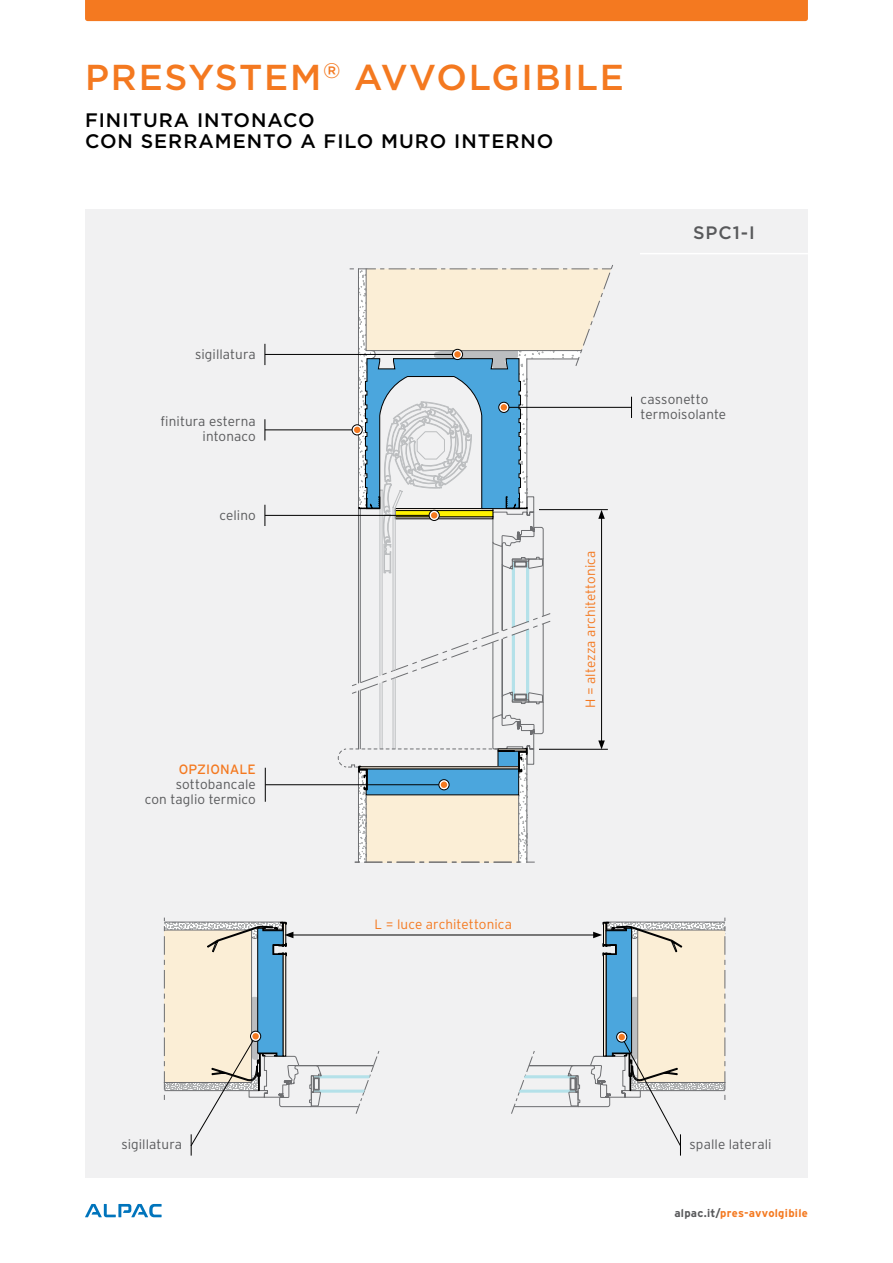
<style>
.page{position:relative;width:893px;height:1263px;background:#fff}
.page>*{position:absolute;margin:0;border:0;box-sizing:border-box;transform-origin:0 0}
.t1{font:500 36px "Gotham HTF";letter-spacing:.05em;color:#f47920}
.t2{font:500 19.5px/21px "Gotham HTF";letter-spacing:.05em;color:#000}
.t3{font:500 18px "Gotham HTF";color:#58595b}
.t4{font:300 13.5px/15px "Interstate";letter-spacing:.005em;color:#58595b;text-align:right}
.t5{font:300 13.5px "Interstate";letter-spacing:.005em;color:#f47920}
.t6{font:13.5px "Interstate";letter-spacing:.005em;color:#f47920}
.t7{font:700 11.25px "Interstate";letter-spacing:.025em;color:#f47920}
.s1{color:#58595b}
</style>
<div class="page">
<div style="left:85px;top:0;width:723px;height:21px;background:#f47920"></div>
<svg style="left:85px;top:1204px;width:77px;height:13px"></svg>
<div style="left:85px;top:210px;width:723px;height:968px;background:#f1f1f2"></div>
<svg style="left:356px;top:1051px;width:23px;height:63px"></svg>
<svg style="left:511px;top:1051px;width:24px;height:63px"></svg>
<hr style="left:318px;top:1075px;width:51px;height:1px;background:#b4e1e9">
<hr style="left:313px;top:1091px;width:51px;height:1px;background:#b4e1e9">
<hr style="left:319px;top:1092px;width:44px;height:1px;background:#b4e1e9">
<hr style="left:319px;top:1090px;width:45px;height:1px;background:#b4e1e9">
<hr style="left:313px;top:1076px;width:56px;height:1px;background:#b4e1e9">
<hr style="left:319px;top:1077px;width:50px;height:1px;background:#b4e1e9">
<hr style="left:311px;top:1106px;width:47px;height:1px;background:#6d6e71">
<hr style="left:298px;top:1065px;width:75px;height:1px;background:#6d6e71">
<hr style="left:525px;top:1075px;width:46px;height:1px;background:#b4e1e9">
<hr style="left:520px;top:1091px;width:56px;height:1px;background:#b4e1e9">
<hr style="left:519px;top:1092px;width:51px;height:1px;background:#b4e1e9">
<hr style="left:520px;top:1090px;width:50px;height:1px;background:#b4e1e9">
<hr style="left:525px;top:1076px;width:51px;height:1px;background:#b4e1e9">
<hr style="left:525px;top:1077px;width:45px;height:1px;background:#b4e1e9">
<hr style="left:514px;top:1106px;width:65px;height:1px;background:#6d6e71">
<hr style="left:529px;top:1065px;width:63px;height:1px;background:#6d6e71">
<hr style="left:640px;top:253px;width:168px;height:1px;background:#fff">
<hr style="left:265px;top:354px;width:193px;height:1px;background:#000">
<hr style="left:265px;top:430px;width:92px;height:1px;background:#000">
<svg style="left:265px;top:344px;width:1px;height:21px"></svg>
<svg style="left:265px;top:419px;width:1px;height:21px"></svg>
<hr style="left:265px;top:784px;width:177px;height:1px;background:#000">
<hr style="left:265px;top:768px;width:1px;height:34px;background:#000">
<hr style="left:291px;top:935px;width:305px;height:1px;background:#000">
<svg style="left:568px;top:917px;width:158px;height:238px"></svg>
<hr style="left:265px;top:515px;width:165px;height:1px;background:#000">
<svg style="left:265px;top:505px;width:1px;height:21px"></svg>
<hr style="left:504px;top:407px;width:127px;height:1px;background:#000">
<svg style="left:631px;top:397px;width:1px;height:21px"></svg>
<svg style="left:338px;top:265px;width:275px;height:598px"></svg>
<svg style="left:164px;top:917px;width:158px;height:238px"></svg>
<h1 class="t1" style="left:85px;top:57px;width:540px">PRESYSTEM<sup>®</sup> AVVOLGIBILE</h1>
<h2 class="t2" style="left:85px;top:109px;width:470px">FINITURA INTONACO<br>CON SERRAMENTO A FILO MURO INTERNO</h2>
<h3 class="t3" style="left:693px;top:222px;width:63px">SPC1-I</h3>
<p class="t4" style="left:195px;top:346px;width:62px">sigillatura</p>
<p class="t4" style="left:161px;top:414px;width:97px">finitura esterna intonaco</p>
<p class="t4" style="left:219px;top:507px;width:38px">celino</p>
<p class="t6" style="left:179px;top:761px;width:79px">OPZIONALE</p>
<p class="t4" style="left:145px;top:776px;width:113px">sottobancale<br>con taglio termico</p>
<p class="t4" style="left:641px;top:392px;width:87px;text-align:left">cassonetto termoisolante</p>
<p class="t5" style="left:583px;top:708px;width:159px;rotate:-90deg">H = altezza architettonica</p>
<p class="t5" style="left:375px;top:916px;width:139px">L = luce architettonica</p>
<p class="t4" style="left:121px;top:1137px;width:62px">sigillatura</p>
<p class="t4" style="left:690px;top:1137px;width:84px">spalle laterali</p>
<p class="t7" style="left:674px;top:1207px;width:135px"><span class="s1">alpac.it/</span>pres-avvolgibile</p>
</div>
